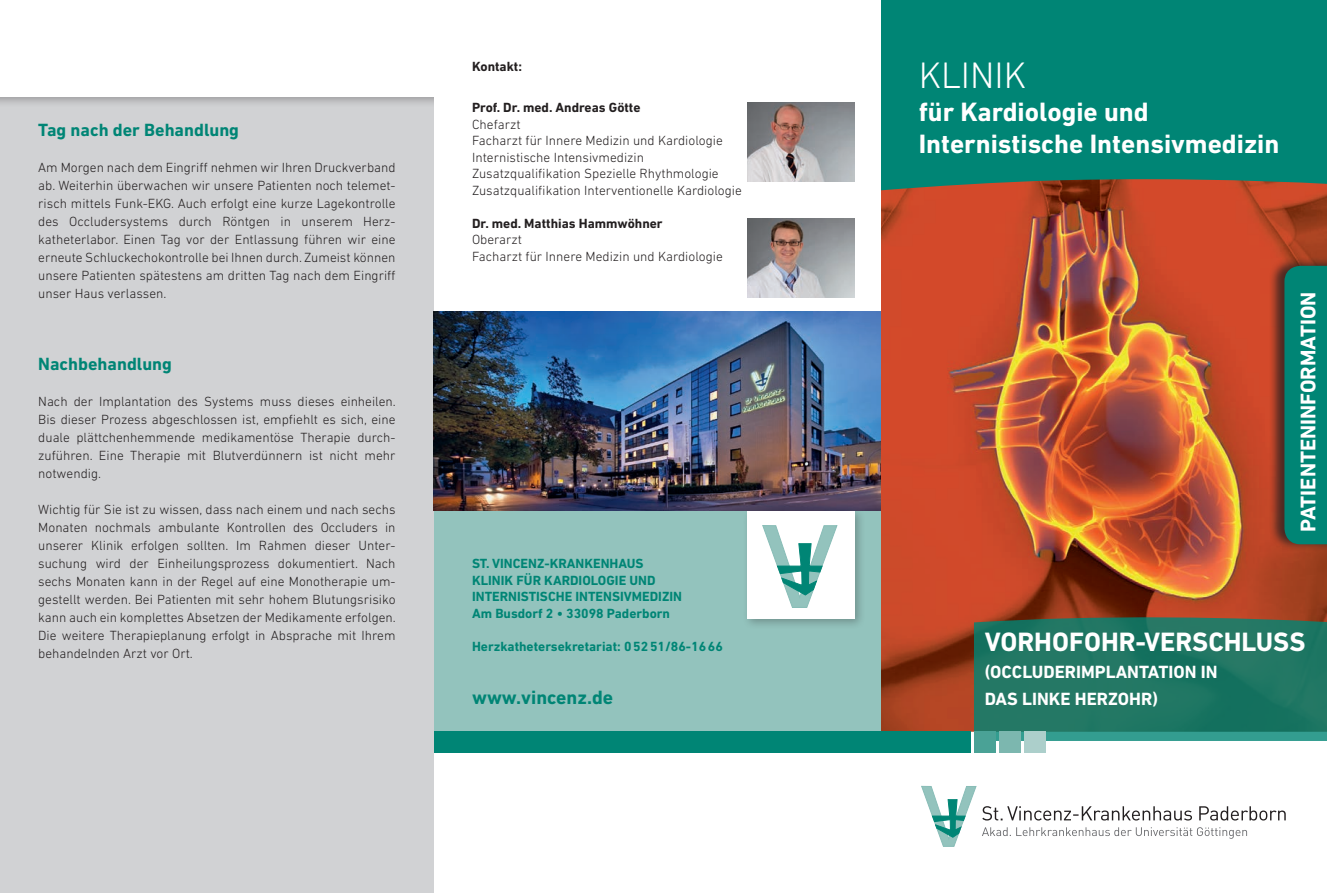
<style>
.page{position:relative;width:1327px;height:893px;background:#fff}
.page>*{position:absolute;margin:0;border:0;box-sizing:border-box;transform-origin:0 0}
.t1{font:300 37.5px "DIN Next LT Pro";color:#fff}
.t2{font:700 27px/32.4px "DIN Next LT Pro";color:#fff}
.t3{font:700 21.45px "DIN Next LT Pro";color:#fff}
.t4{font:700 19.65px "DIN Next LT Pro";color:#008575}
.t5{font:700 18px/27px "DIN Next LT Pro";color:#fff}
.t6{font:700 18px "DIN Next LT Pro";color:#008575}
.t7{font:300 13.5px/18px "DIN Next LT Pro";color:#231f20}
.t8{font:700 13.5px/16.5px "DIN Next LT Pro";color:#008575}
.t9{font:700 13.5px "DIN Next LT Pro";color:#231f20}
</style>
<div class="page">
<div style="left:880px;top:0;width:447px;height:489px;background:#008575"></div>
<img style="left:880px;top:179px;width:447px;height:553px">
<div style="left:0;top:0;width:434px;height:893px;background:#d1d2d4"></div>
<div style="left:434px;top:344px;width:446px;height:389px;background:#93c3bd"></div>
<div style="left:0;top:0;width:475px;height:108px;background:#231f20;opacity:.3"></div>
<div style="left:0;top:0;width:463px;height:97px;background:#fff"></div>
<div style="left:434px;top:0;width:446px;height:311px;background:#fff"></div>
<div style="left:434px;top:732px;width:536px;height:21px;background:#008575"></div>
<div style="left:1267px;top:256px;width:60px;height:295px;background:#231f20;opacity:.75"></div>
<svg style="left:1284px;top:266px;width:43px;height:278px"></svg>
<svg style="left:982px;top:806px;width:303px;height:14px"></svg>
<svg style="left:982px;top:827px;width:265px;height:12px"></svg>
<svg style="left:921px;top:786px;width:55px;height:60px"></svg>
<img style="left:434px;top:311px;width:446px;height:200px">
<img style="left:747px;top:219px;width:108px;height:78px">
<img style="left:747px;top:102px;width:108px;height:80px">
<div style="left:742px;top:506px;width:124px;height:123px;background:#231f20;opacity:.3"></div>
<div style="left:747px;top:511px;width:108px;height:107px;background:#fff"></div>
<svg style="left:762px;top:525px;width:75px;height:83px"></svg>
<svg style="left:974px;top:616px;width:353px;height:125px;background:#237764"></svg>
<div style="left:974px;top:732px;width:21px;height:21px;background:#4aa296"></div>
<div style="left:999px;top:732px;width:21px;height:21px;background:#7cb7af"></div>
<div style="left:1025px;top:732px;width:21px;height:21px;background:#accfcb"></div>
<h3 class="t6" style="left:38px;top:120px;width:202px">Tag nach der Behandlung</h3>
<p class="t7" style="left:38px;top:159px;width:359px">Am Morgen nach dem Eingriff nehmen wir Ihren Druckverband ab. Weiterhin überwachen wir unsere Patienten noch telemet&shy;risch mittels Funk-EKG. Auch erfolgt eine kurze Lagekontrolle des Occludersystems durch Röntgen in unserem Herz&shy;katheterlabor. Einen Tag vor der Entlassung führen wir eine erneute Schluckechokontrolle bei Ihnen durch. Zumeist können unsere Patienten spätestens am dritten Tag nach dem Eingriff unser Haus verlassen.</p>
<h3 class="t6" style="left:38px;top:354px;width:135px">Nachbehandlung</h3>
<p class="t7" style="left:38px;top:393px;width:359px;text-align:justify">Nach der Implantation des Systems muss dieses einheilen.<br>Bis dieser Prozess abgeschlossen ist, empfiehlt es sich, eine duale plättchenhemmende medikamentöse Therapie durch&shy;zuführen. Eine Therapie mit Blutverdünnern ist nicht mehr notwendig.</p>
<p class="t7" style="left:38px;top:501px;width:359px;text-align:justify">Wichtig für Sie ist zu wissen, dass nach einem und nach sechs Monaten nochmals ambulante Kontrollen des Occluders in unserer Klinik erfolgen sollten. Im Rahmen dieser Unter&shy;suchung wird der Einheilungsprozess dokumentiert. Nach sechs Monaten kann in der Regel auf eine Monotherapie um&shy;gestellt werden. Bei Patienten mit sehr hohem Blutungsrisiko kann auch ein komplettes Absetzen der Medikamente erfolgen.<br>Die weitere Therapieplanung erfolgt in Absprache mit Ihrem behandelnden Arzt vor Ort.</p>
<p class="t9" style="left:472px;top:58px;width:51px">Kontakt:</p>
<p class="t9" style="left:472px;top:100px;width:170px">Prof. Dr. med. Andreas Götte</p>
<p class="t7" style="left:472px;top:116px;width:271px;line-height:16.5px">Chefarzt<br>Facharzt für Innere Medizin und Kardiologie Internistische Intensivmedizin Zusatzqualifikation Spezielle Rhythmologie Zusatzqualifikation Interventionelle Kardiologie</p>
<p class="t9" style="left:472px;top:215px;width:192px">Dr. med. Matthias Hammwöhner</p>
<p class="t7" style="left:472px;top:231px;width:252px;line-height:16.5px">Oberarzt<br>Facharzt für Innere Medizin und Kardiologie</p>
<p class="t8" style="left:472px;top:555px;width:211px">ST. VINCENZ-KRANKENHAUS<br>KLINIK FÜR KARDIOLOGIE UND<br>INTERNISTISCHE INTENSIVMEDIZIN<br>Am Busdorf 2 • 33098 Paderborn</p>
<p class="t8" style="left:472px;top:638px;width:252px">Herzkathetersekretariat: 0 52 51/86-16 66</p>
<h3 class="t4" style="left:472px;top:685px;width:143px">www.vincenz.de</h3>
<h1 class="t1" style="left:918px;top:54px;width:109px">KLINIK</h1>
<h2 class="t2" style="left:918px;top:95px;width:362px">für Kardiologie und<br>Internistische Intensivmedizin</h2>
<h3 class="t3" style="left:1295px;top:532px;width:241px;rotate:-90deg">PATIENTENINFORMATION</h3>
<h2 class="t2" style="left:984px;top:625px;width:322px">VORHOFOHR-VERSCHLUSS</h2>
<h3 class="t5" style="left:984px;top:658px;width:234px">(OCCLUDERIMPLANTATION IN<br>DAS LINKE HERZOHR)</h3>
</div>
